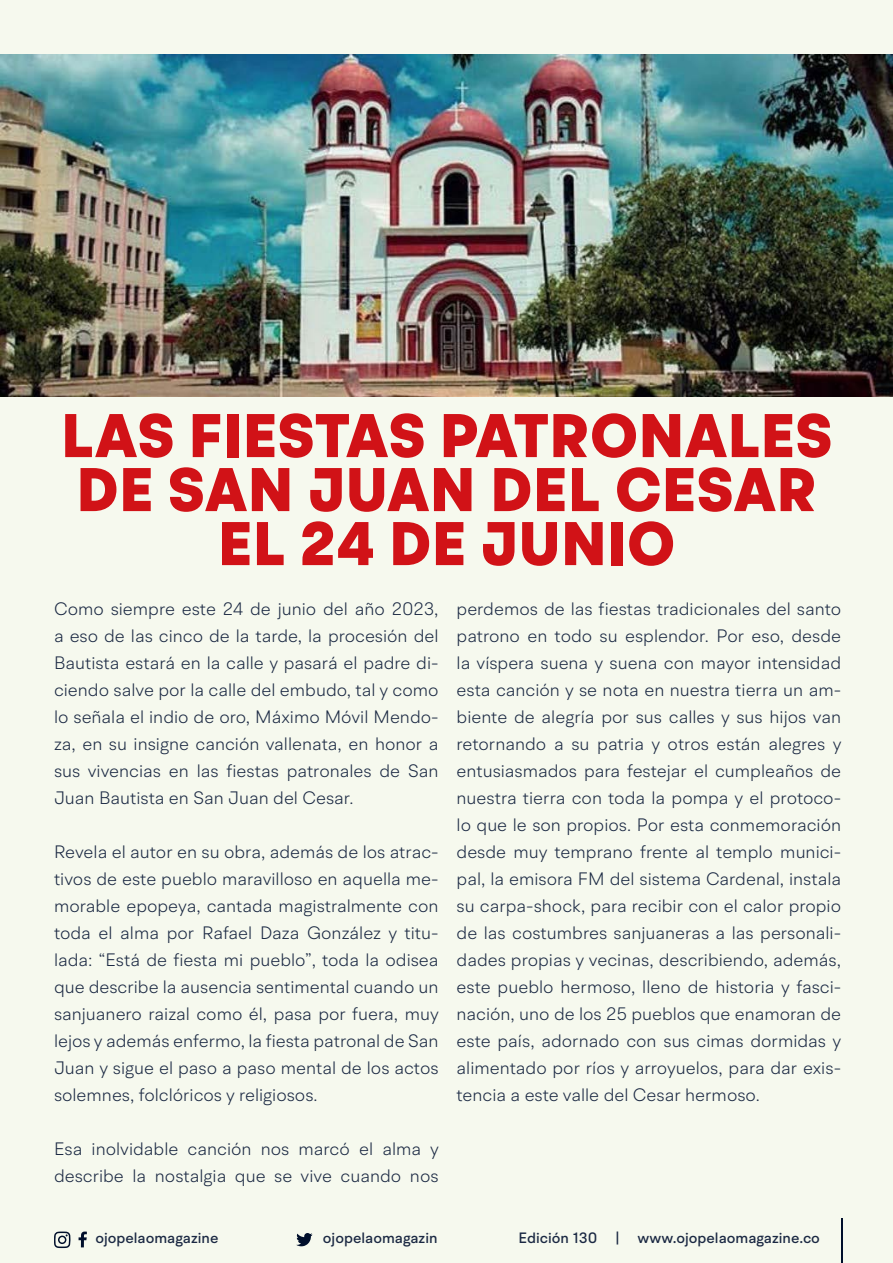
<style>
.page{position:relative;width:893px;height:1263px;background:#f6f9ee}
.page>*{position:absolute;margin:0;border:0;box-sizing:border-box;transform-origin:0 0}
.t1{font:900 61.5px/54px "BR Hendrix";letter-spacing:.01em;color:#d11217;text-align:center}
.t2{font:300 18px/27px "BR Hendrix";color:#1b2943;text-align:justify}
.t3{font:500 15px "BR Hendrix";color:#1b2943}
</style>
<div class="page">
<svg style="left:296px;top:1233px;width:17px;height:13px"></svg>
<svg style="left:79px;top:1231px;width:8px;height:16px"></svg>
<svg style="left:54px;top:1231px;width:17px;height:17px"></svg>
<hr style="left:841px;top:1219px;width:1px;height:44px;background:#000f2b">
<img style="left:0;top:54px;width:893px;height:342px">
<h1 class="t1" style="left:61px;top:410px;width:772px">LAS FIESTAS PATRONALES<br>DE SAN JUAN DEL CESAR<br>EL 24 DE JUNIO</h1>
<p class="t2" style="left:54px;top:595px;width:386px">Como siempre este 24 de junio del año 2023, a eso de las cinco de la tarde, la procesión del Bautista estará en la calle y pasará el padre di&shy;ciendo salve por la calle del embudo, tal y como lo señala el indio de oro, Máximo Móvil Mendo&shy;za, en su insigne canción vallenata, en honor a sus vivencias en las fiestas patronales de San Juan Bautista en San Juan del Cesar.</p>
<p class="t2" style="left:54px;top:838px;width:386px">Revela el autor en su obra, además de los atrac&shy;tivos de este pueblo maravilloso en aquella me&shy;morable epopeya, cantada magistralmente con toda el alma por Rafael Daza González y titu&shy;lada: “Está de fiesta mi pueblo”, toda la odisea que describe la ausencia sentimental cuando un sanjuanero raizal como él, pasa por fuera, muy lejos y además enfermo, la fiesta patronal de San Juan y sigue el paso a paso mental de los actos solemnes, folclóricos y religiosos.</p>
<p class="t2" style="left:54px;top:1135px;width:386px">Esa inolvidable canción nos marcó el alma y describe la nostalgia que se vive cuando nos</p>
<p class="t2" style="left:457px;top:595px;width:386px">perdemos de las fiestas tradicionales del santo patrono en todo su esplendor. Por eso, desde la víspera suena y suena con mayor intensidad esta canción y se nota en nuestra tierra un am&shy;biente de alegría por sus calles y sus hijos van retornando a su patria y otros están alegres y entusiasmados para festejar el cumpleaños de nuestra tierra con toda la pompa y el protoco&shy;lo que le son propios. Por esta conmemoración desde muy temprano frente al templo munici&shy;pal, la emisora FM del sistema Cardenal, instala su carpa-shock, para recibir con el calor propio de las costumbres sanjuaneras a las personali&shy;dades propias y vecinas, describiendo, además, este pueblo hermoso, lleno de historia y fasci&shy;nación, uno de los 25 pueblos que enamoran de este país, adornado con sus cimas dormidas y alimentado por ríos y arroyuelos, para dar exis&shy;tencia a este valle del Cesar hermoso.</p>
<p class="t3" style="left:95px;top:1229px;width:125px">ojopelaomagazine</p>
<p class="t3" style="left:323px;top:1229px;width:116px">ojopelaomagazin</p>
<p class="t3" style="left:518px;top:1229px;width:303px">Edición 130 | www.ojopelaomagazine.co</p>
</div>
